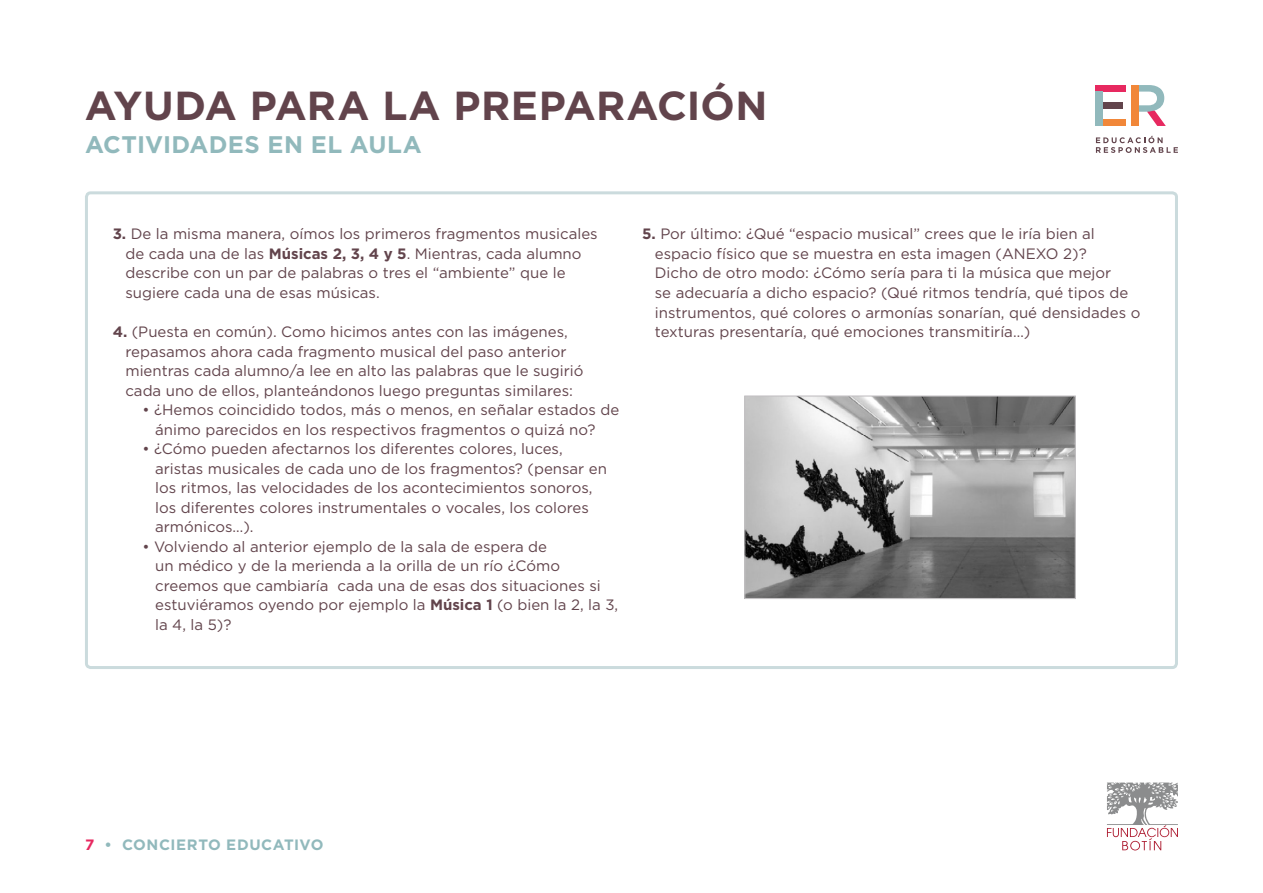
<style>
.page{position:relative;width:1263px;height:893px;background:#fff}
.page>*{position:absolute;margin:0;border:0;box-sizing:border-box;transform-origin:0 0}
.t1{font:700 40.5px "Gotham";letter-spacing:.005em;color:#62444c}
.t2{font:700 24px "Gotham";letter-spacing:.015em;color:#91b9bc}
.t3{font:15px/19.5px "Gotham";color:#62444c}
.t4{font:700 15px "Gotham";letter-spacing:.035em;color:#91b9bc}
.s1{font-weight:700}
.s2{color:#e72960}
</style>
<div class="page">
<svg style="left:1096px;top:136px;width:82px;height:17px"></svg>
<div style="left:1101px;top:102px;width:22px;height:7px;background:#62444c"></div>
<div style="left:1095px;top:85px;width:30px;height:6px;background:#e72960"></div>
<div style="left:1095px;top:120px;width:31px;height:6px;background:#f18739"></div>
<div style="left:1095px;top:91px;width:7px;height:35px;background:#91b9bc"></div>
<svg style="left:1138px;top:85px;width:28px;height:41px"></svg>
<div style="left:1131px;top:85px;width:7px;height:41px;background:#f18739"></div>
<svg style="left:1107px;top:782px;width:71px;height:68px"></svg>
<div style="left:85px;top:191px;width:1093px;height:478px;border:3px solid #cbdbdd;border-radius:4px"></div>
<img style="left:746px;top:397px;width:328px;height:200px">
<div style="left:744px;top:395px;width:332px;height:204px;border:1px solid #c3c1c3"></div>
<h1 class="t1" style="left:85px;top:82px;width:684px">AYUDA PARA LA PREPARACIÓN</h1>
<h2 class="t2" style="left:85px;top:131px;width:338px">ACTIVIDADES EN EL AULA</h2>
<p class="t3" style="left:125px;top:224px;width:474px;text-indent:-13px"><span class="s1">3.</span> De la misma manera, oímos los primeros fragmentos musicales de cada una de las <span class="s1">Músicas 2, 3, 4 y 5</span>. Mientras, cada alumno describe con un par de palabras o tres el “ambiente” que le sugiere cada una de esas músicas.</p>
<p class="t3" style="left:125px;top:322px;width:459px;text-indent:-13px"><span class="s1">4.</span> (Puesta en común). Como hicimos antes con las imágenes, repasamos ahora cada fragmento musical del paso anterior mientras cada alumno/a lee en alto las palabras que le sugirió cada uno de ellos, planteándonos luego preguntas similares:</p>
<p class="t3" style="left:155px;top:400px;width:466px;text-indent:-13px">• ¿Hemos coincidido todos, más o menos, en señalar estados de ánimo parecidos en los respectivos fragmentos o quizá no?</p>
<p class="t3" style="left:155px;top:439px;width:453px;text-indent:-13px">• ¿Cómo pueden afectarnos los diferentes colores, luces, aristas musicales de cada uno de los fragmentos? (pensar en los ritmos, las velocidades de los acontecimientos sonoros, los diferentes colores instrumentales o vocales, los colores armónicos…).</p>
<p class="t3" style="left:155px;top:536px;width:465px;text-indent:-13px">• Volviendo al anterior ejemplo de la sala de espera de<br>un médico y de la merienda a la orilla de un río ¿Cómo creemos que cambiaría cada una de esas dos situaciones si estuviéramos oyendo por ejemplo la <span class="s1">Música 1</span> (o bien la 2, la 3, la 4, la 5)?</p>
<p class="t3" style="left:655px;top:224px;width:487px;text-indent:-13px"><span class="s1">5.</span> Por último: ¿Qué “espacio musical” crees que le iría bien al espacio físico que se muestra en esta imagen (ANEXO 2)?<br>Dicho de otro modo: ¿Cómo sería para ti la música que mejor<br>se adecuaría a dicho espacio? (Qué ritmos tendría, qué tipos de instrumentos, qué colores o armonías sonarían, qué densidades o texturas presentaría, qué emociones transmitiría…)</p>
<p class="t4" style="left:85px;top:836px;width:240px"><span class="s2">7</span> • CONCIERTO EDUCATIVO</p>
</div>
